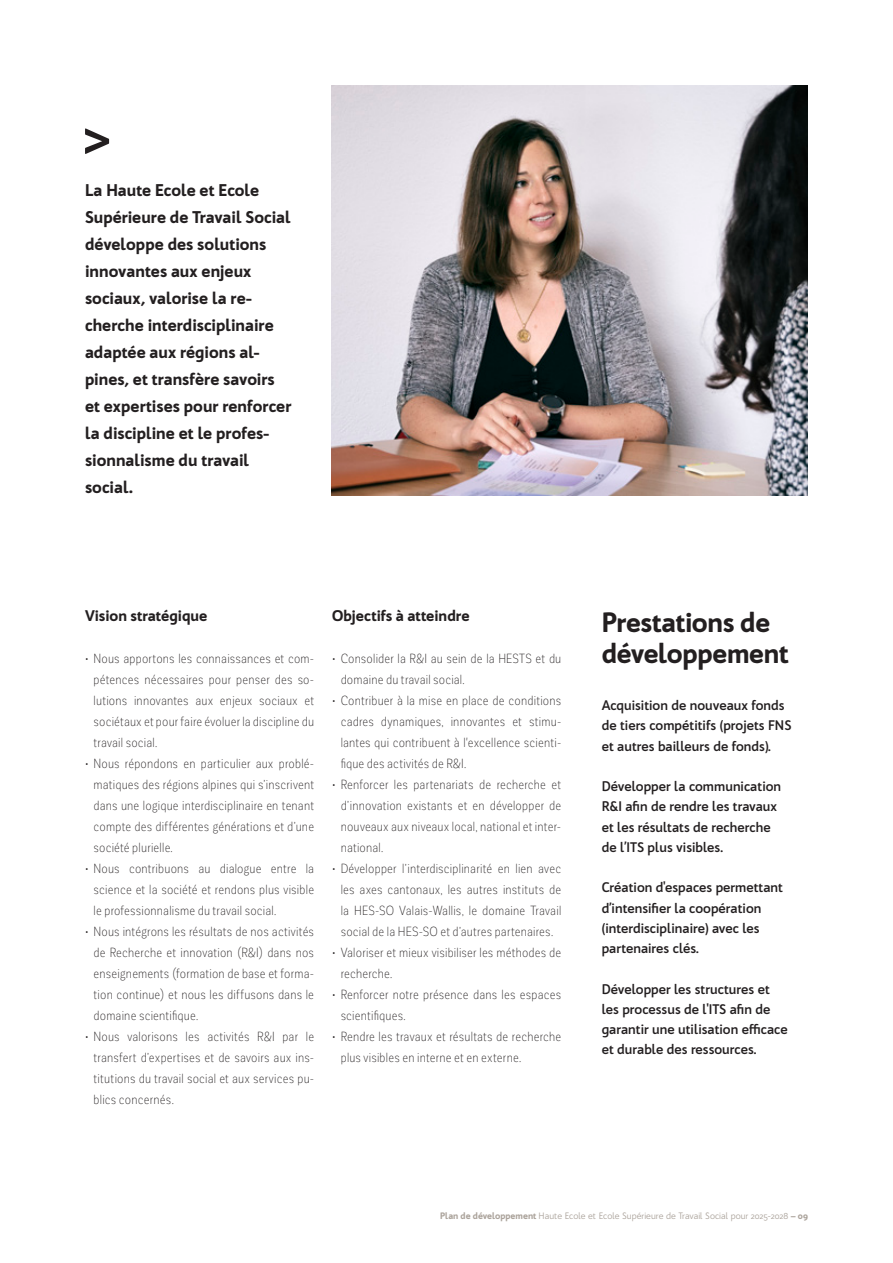
<style>
.page{position:relative;width:893px;height:1263px;background:#fff}
.page>*{position:absolute;margin:0;border:0;box-sizing:border-box;transform-origin:0 0}
.t1{font:900 27px/31.5px "Bw Quinta Pro";letter-spacing:-.015em;color:#231f20}
.t2{font:900 16.5px/27px "Bw Quinta Pro";color:#231f20}
.t3{font:900 15px "Bw Quinta Pro";color:#231f20}
.t4{font:700 13.5px/20.2px "Bw Quinta Pro";color:#231f20}
.t5{font:300 13.05px/21px "Corporative Sans Cnd";letter-spacing:.01em;color:#231f20;text-align:justify}
.t6{font:9px "Bw Quinta Pro";color:#aba39b}
.s1{font-weight:900}
</style>
<div class="page">
<img style="left:332px;top:86px;width:476px;height:409px">
<svg style="left:85px;top:128px;width:24px;height:26px"></svg>
<p class="t2" style="left:85px;top:176px;width:208px">La Haute Ecole et Ecole<br>Supérieure de Travail Social développe des solutions innovantes aux enjeux sociaux, valorise la re&shy;cherche interdisciplinaire adaptée aux régions al&shy;pines, et transfère savoirs et expertises pour renforcer la discipline et le profes&shy;sionnalisme du travail social.</p>
<p class="t3" style="left:85px;top:606px;width:124px">Vision stratégique</p>
<p class="t5" style="left:94px;top:648px;width:222px;text-indent:-9px">• Nous apportons les connaissances et com&shy;pétences nécessaires pour penser des so&shy;lutions innovantes aux enjeux sociaux et sociétaux et pour faire évoluer la discipline du travail social.</p>
<p class="t5" style="left:94px;top:753px;width:222px;text-indent:-9px">• Nous répondons en particulier aux problé&shy;matiques des régions alpines qui s’inscrivent dans une logique interdisciplinaire en tenant compte des différentes générations et d’une société plurielle.</p>
<p class="t5" style="left:94px;top:858px;width:222px;text-indent:-9px">• Nous contribuons au dialogue entre la science et la société et rendons plus visible le professionnalisme du travail social.</p>
<p class="t5" style="left:94px;top:921px;width:222px;text-indent:-9px">• Nous intégrons les résultats de nos activités de Recherche et innovation (R&amp;I) dans nos enseignements (formation de base et forma&shy;tion continue) et nous les diffusons dans le domaine scientifique.</p>
<p class="t5" style="left:94px;top:1026px;width:222px;text-indent:-9px">• Nous valorisons les activités R&amp;I par le transfert d’expertises et de savoirs aux ins&shy;titutions du travail social et aux services pu&shy;blics concernés.</p>
<p class="t3" style="left:332px;top:606px;width:139px">Objectifs à atteindre</p>
<p class="t5" style="left:341px;top:648px;width:222px;text-indent:-9px">• Consolider la R&amp;I au sein de la HESTS et du domaine du travail social.</p>
<p class="t5" style="left:341px;top:690px;width:222px;text-indent:-9px">• Contribuer à la mise en place de conditions cadres dynamiques, innovantes et stimu&shy;lantes qui contribuent à l'excellence scienti&shy;fique des activités de R&amp;I.</p>
<p class="t5" style="left:341px;top:774px;width:222px;text-indent:-9px">• Renforcer les partenariats de recherche et d’innovation existants et en développer de nouveaux aux niveaux local, national et inter&shy;national.</p>
<p class="t5" style="left:341px;top:858px;width:222px;text-indent:-9px">• Développer l’interdisciplinarité en lien avec les axes cantonaux, les autres instituts de la HES-SO Valais-Wallis, le domaine Travail social de la HES-SO et d’autres partenaires.</p>
<p class="t5" style="left:341px;top:942px;width:222px;text-indent:-9px">• Valoriser et mieux visibiliser les méthodes de recherche.</p>
<p class="t5" style="left:341px;top:984px;width:222px;text-indent:-9px">• Renforcer notre présence dans les espaces scientifiques.</p>
<p class="t5" style="left:341px;top:1026px;width:222px;text-indent:-9px">• Rendre les travaux et résultats de recherche plus visibles en interne et en externe.</p>
<h1 class="t1" style="left:602px;top:606px;width:189px">Prestations de développement</h1>
<p class="t4" style="left:602px;top:695px;width:191px">Acquisition de nouveaux fonds de tiers compétitifs (projets FNS et autres bailleurs de fonds).</p>
<p class="t4" style="left:602px;top:776px;width:181px">Développer la communication<br>R&amp;I afin de rendre les travaux et les résultats de recherche de l’ITS plus visibles.</p>
<p class="t4" style="left:602px;top:877px;width:183px">Création d'espaces permettant d’intensifier la coopération (interdisciplinaire) avec les partenaires clés.</p>
<p class="t4" style="left:602px;top:979px;width:188px">Développer les structures et les processus de l'ITS afin de garantir une utilisation efficace et durable des ressources.</p>
<p class="t6" style="left:440px;top:1210px;width:369px"><span class="s1">Plan de développement</span> Haute Ecole et Ecole Supérieure de Travail Social pour 2025-2028 <span class="s1">– 09</span></p>
</div>
